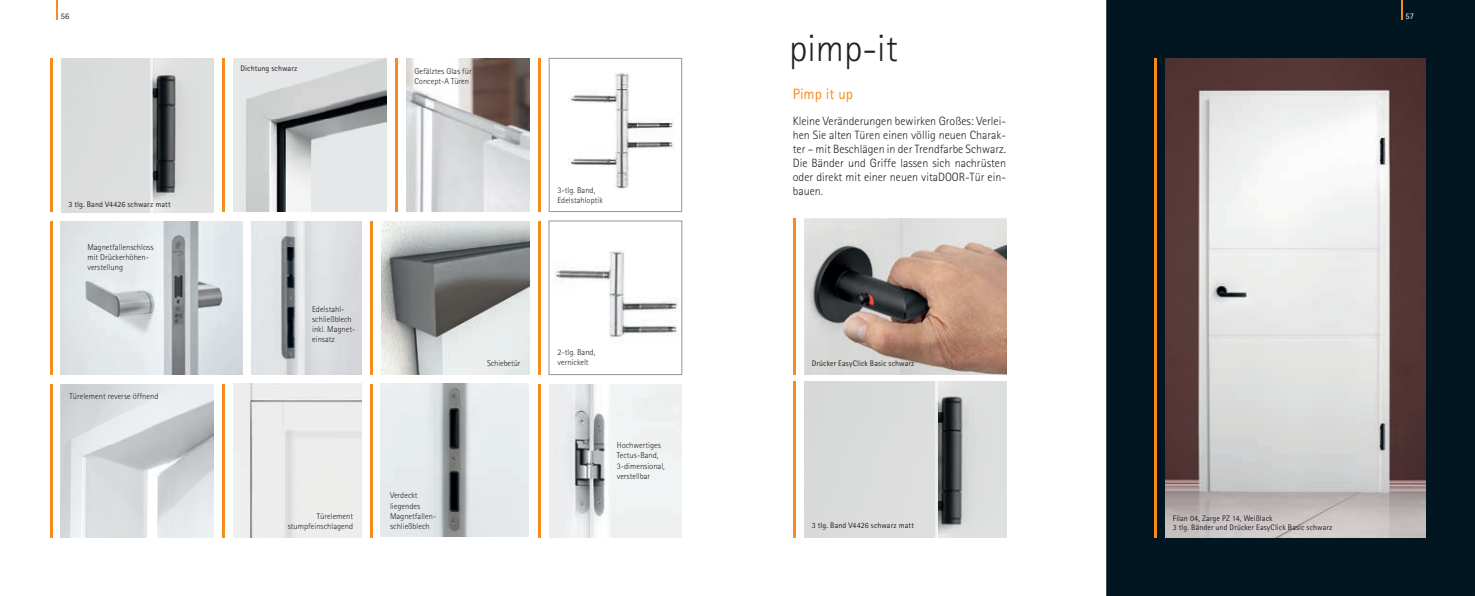
<style>
.page{position:relative;width:1475px;height:596px;background:#fff}
.page>*{position:absolute;margin:0;border:0;box-sizing:border-box;transform-origin:0 0}
.t1{font:300 38px "AT Rotis Sans Serif";color:#231f20}
.t2{font:15px "AT Rotis Sans Serif";color:#f68b1f}
.t3{font:300 12px/14px "AT Rotis Sans Serif";color:#231f20;text-align:justify}
.t4{font:300 8.5px/10.2px "AT Rotis Sans Serif";color:#231f20}
.t5{font:8.5px "AT Rotis Sans Serif";color:#231f20}
.t6{font:8.5px "AT Rotis Sans Serif";color:#fff}
.t7{font:8px/9.6px "AT Rotis Sans Serif";letter-spacing:.01em;color:#231f20}
</style>
<div class="page">
<img style="left:406px;top:58px;width:123px;height:154px">
<img style="left:61px;top:384px;width:153px;height:153px">
<img style="left:61px;top:221px;width:181px;height:153px">
<img style="left:381px;top:221px;width:148px;height:153px">
<img style="left:381px;top:383px;width:147px;height:153px">
<img style="left:555px;top:251px;width:123px;height:91px">
<div style="left:548px;top:221px;width:134px;height:153px;border:1px solid #939598"></div>
<img style="left:233px;top:383px;width:128px;height:154px">
<div style="left:549px;top:58px;width:132px;height:154px;border:1px solid #939598"></div>
<img style="left:549px;top:384px;width:132px;height:153px">
<img style="left:252px;top:221px;width:109px;height:153px">
<hr style="left:50px;top:58px;width:2px;height:154px;background:#f68b1f">
<hr style="left:50px;top:383px;width:2px;height:154px;background:#f68b1f">
<hr style="left:222px;top:58px;width:3px;height:154px;background:#f68b1f">
<hr style="left:394px;top:58px;width:3px;height:154px;background:#f68b1f">
<hr style="left:537px;top:383px;width:3px;height:154px;background:#f68b1f">
<hr style="left:370px;top:221px;width:3px;height:153px;background:#f68b1f">
<hr style="left:370px;top:383px;width:3px;height:154px;background:#f68b1f">
<hr style="left:50px;top:221px;width:2px;height:153px;background:#f68b1f">
<hr style="left:537px;top:221px;width:3px;height:153px;background:#f68b1f">
<hr style="left:537px;top:58px;width:3px;height:154px;background:#f68b1f">
<hr style="left:222px;top:383px;width:3px;height:154px;background:#f68b1f">
<img style="left:568px;top:59px;width:106px;height:130px">
<img style="left:233px;top:58px;width:153px;height:154px">
<img style="left:61px;top:58px;width:153px;height:154px">
<svg style="left:57px;top:0;width:1px;height:19px"></svg>
<div style="left:1106px;top:0;width:368px;height:595px;background:#021622"></div>
<hr style="left:1153px;top:58px;width:3px;height:479px;background:#f68b1f">
<hr style="left:792px;top:381px;width:3px;height:156px;background:#f68b1f">
<img style="left:1165px;top:58px;width:259px;height:479px">
<img style="left:804px;top:381px;width:201px;height:156px">
<hr style="left:792px;top:218px;width:3px;height:156px;background:#f68b1f">
<img style="left:804px;top:218px;width:201px;height:156px">
<svg style="left:1401px;top:0;width:1px;height:19px"></svg>
<p class="t5" style="left:61px;top:11px;width:10px">56</p>
<p class="t7" style="left:68px;top:199px;width:104px">3 tlg. Band V4426 schwarz matt</p>
<p class="t4" style="left:87px;top:242px;width:68px">Magnetfallenschloss mit Drückerhöhen&shy;verstellung</p>
<p class="t4" style="left:69px;top:391px;width:90px">Türelement reverse öffnend</p>
<p class="t7" style="left:240px;top:63px;width:58px">Dichtung schwarz</p>
<p class="t4" style="left:414px;top:66px;width:59px">Gefälztes Glas für<br>Concept-A Türen</p>
<p class="t4" style="left:312px;top:303px;width:45px">Edelstahl&shy;schließblech inkl. Magnet&shy;einsatz</p>
<p class="t4" style="left:287px;top:510px;width:67px;text-align:right">Türelement stumpfeinschlagend</p>
<p class="t4" style="left:390px;top:490px;width:48px">Verdeckt liegendes<br>Magnetfallen&shy;schließblech</p>
<p class="t4" style="left:557px;top:185px;width:47px">3-tlg. Band,<br>Edelstahloptik</p>
<p class="t4" style="left:487px;top:358px;width:35px">Schiebetür</p>
<p class="t4" style="left:557px;top:346px;width:39px">2-tlg. Band, vernickelt</p>
<p class="t4" style="left:616px;top:440px;width:50px">Hochwertiges<br>Tectus-Band,<br>3-dimensional, verstellbar</p>
<h1 class="t1" style="left:789px;top:27px;width:110px">pimp-it</h1>
<h2 class="t2" style="left:792px;top:85px;width:62px">Pimp it up</h2>
<p class="t3" style="left:792px;top:114px;width:215px">Kleine Veränderungen bewirken Großes: Verlei&shy;hen Sie alten Türen einen völlig neuen Charak&shy;ter – mit Beschlägen in der Trendfarbe Schwarz.<br>Die Bänder und Griffe lassen sich nachrüsten oder direkt mit einer neuen vitaDOOR-Tür ein&shy;bauen.</p>
<p class="t7" style="left:811px;top:358px;width:104px">Drücker EasyClick Basic schwarz</p>
<p class="t7" style="left:811px;top:520px;width:104px">3 tlg. Band V4426 schwarz matt</p>
<p class="t7" style="left:1172px;top:513px;width:161px">Filan 04, Zarge PZ 14, Weißlack<br>3 tlg. Bänder und Drücker EasyClick Basic schwarz</p>
<p class="t6" style="left:1405px;top:11px;width:10px">57</p>
</div>
